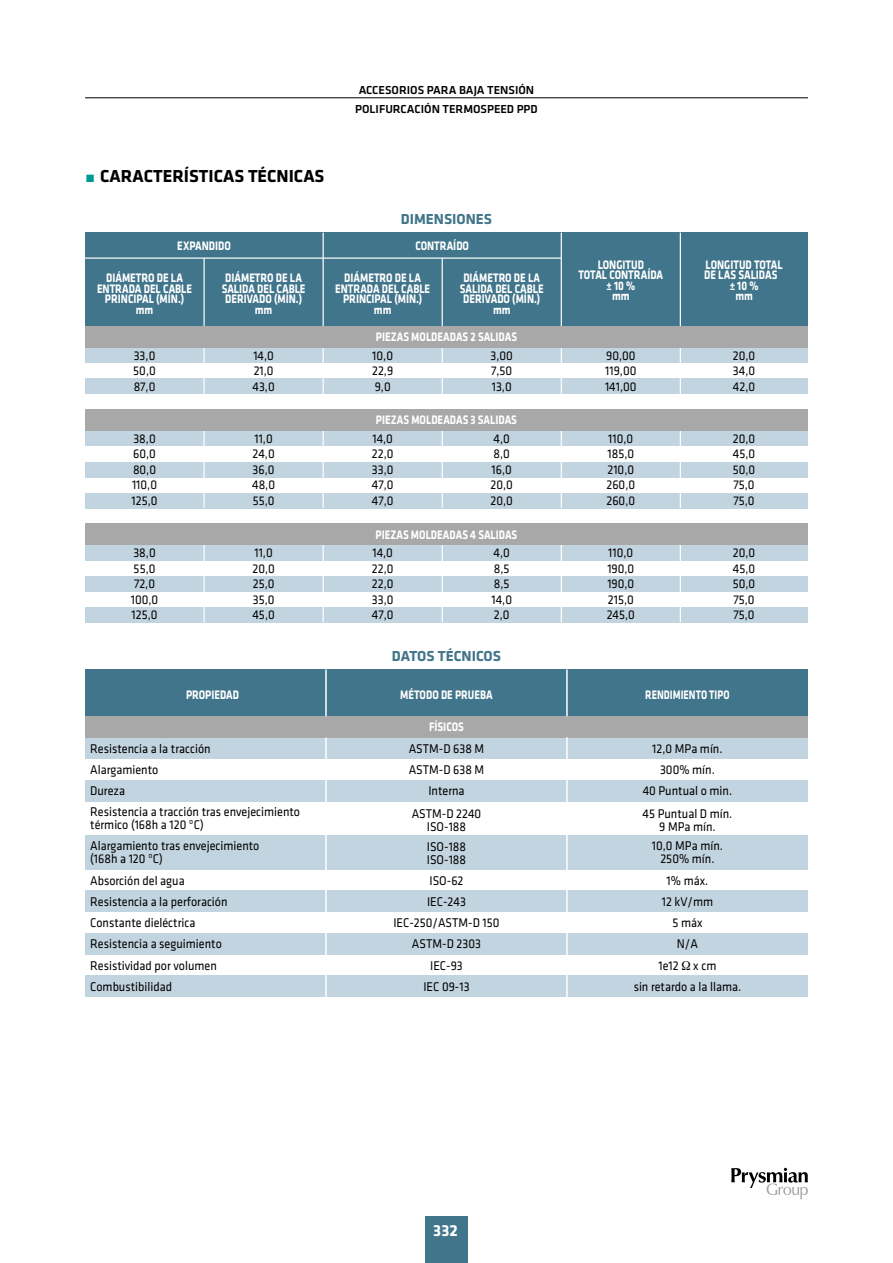
<style>
.page{position:relative;width:893px;height:1263px;background:#fff}
.page>*{position:absolute;margin:0;border:0;box-sizing:border-box;transform-origin:0 0}
.t1{font:700 18px "Klavika";color:#000}
.t2{font:700 16.5px "Klavika";color:#fefefe}
.t3{font:700 15px "Klavika";color:#42768b}
.t4{font:13.05px/15.5px "Klavika";color:#000;scale:.93 1}
.t5{font:700 12.75px/10.5px "Klavika";color:#fff;text-align:center;scale:.82 1}
.t6{font:700 12.75px "Klavika";color:#fff;scale:.79 1}
.t7{font:500 12px/19.2px "Klavika";color:#000}
</style>
<div class="page">
<svg style="left:731px;top:1168px;width:77px;height:31px"></svg>
<div style="left:85px;top:669px;width:723px;height:47px;background:#41758b"></div>
<div style="left:85px;top:780px;width:723px;height:21px;background:#c2d4df"></div>
<div style="left:85px;top:737px;width:723px;height:22px;background:#c2d4df"></div>
<div style="left:85px;top:890px;width:723px;height:22px;background:#c2d4df"></div>
<div style="left:85px;top:933px;width:723px;height:21px;background:#c2d4df"></div>
<div style="left:85px;top:716px;width:723px;height:21px;background:#a8a8a8"></div>
<div style="left:85px;top:835px;width:723px;height:34px;background:#c2d4df"></div>
<div style="left:85px;top:976px;width:723px;height:21px;background:#c2d4df"></div>
<hr style="left:325px;top:737px;width:2px;height:260px;background:#fff">
<hr style="left:566px;top:737px;width:2px;height:260px;background:#fff">
<hr style="left:325px;top:669px;width:2px;height:47px;background:#fff">
<hr style="left:566px;top:669px;width:2px;height:47px;background:#fff">
<div style="left:85px;top:258px;width:723px;height:68px;background:#41758b"></div>
<div style="left:85px;top:233px;width:723px;height:25px;background:#41758b"></div>
<hr style="left:85px;top:257px;width:476px;height:2px;background:#fff">
<hr style="left:323px;top:233px;width:1px;height:93px;background:#fff">
<hr style="left:203px;top:258px;width:2px;height:68px;background:#fff">
<hr style="left:561px;top:233px;width:1px;height:93px;background:#fff">
<hr style="left:680px;top:233px;width:1px;height:93px;background:#fff">
<hr style="left:442px;top:258px;width:1px;height:68px;background:#fff">
<div style="left:85px;top:347px;width:723px;height:16px;background:#c2d4df"></div>
<div style="left:85px;top:378px;width:723px;height:16px;background:#c2d4df"></div>
<hr style="left:203px;top:347px;width:2px;height:47px;background:#fff">
<hr style="left:323px;top:347px;width:1px;height:47px;background:#fff">
<hr style="left:442px;top:347px;width:1px;height:47px;background:#fff">
<hr style="left:561px;top:347px;width:1px;height:47px;background:#fff">
<hr style="left:680px;top:347px;width:1px;height:47px;background:#fff">
<div style="left:85px;top:326px;width:723px;height:21px;background:#a8a8a8"></div>
<div style="left:85px;top:430px;width:723px;height:16px;background:#c2d4df"></div>
<div style="left:85px;top:462px;width:723px;height:15px;background:#c2d4df"></div>
<div style="left:85px;top:493px;width:723px;height:15px;background:#c2d4df"></div>
<hr style="left:203px;top:430px;width:2px;height:78px;background:#fff">
<hr style="left:323px;top:430px;width:1px;height:78px;background:#fff">
<hr style="left:442px;top:430px;width:1px;height:78px;background:#fff">
<hr style="left:561px;top:430px;width:1px;height:78px;background:#fff">
<hr style="left:680px;top:430px;width:1px;height:78px;background:#fff">
<div style="left:85px;top:409px;width:723px;height:21px;background:#a8a8a8"></div>
<div style="left:85px;top:545px;width:723px;height:15px;background:#c2d4df"></div>
<div style="left:85px;top:576px;width:723px;height:16px;background:#c2d4df"></div>
<div style="left:85px;top:607px;width:723px;height:16px;background:#c2d4df"></div>
<hr style="left:203px;top:545px;width:2px;height:77px;background:#fff">
<hr style="left:323px;top:545px;width:1px;height:77px;background:#fff">
<hr style="left:442px;top:545px;width:1px;height:77px;background:#fff">
<hr style="left:561px;top:545px;width:1px;height:77px;background:#fff">
<hr style="left:680px;top:545px;width:1px;height:77px;background:#fff">
<div style="left:85px;top:524px;width:723px;height:21px;background:#a8a8a8"></div>
<hr style="left:85px;top:97px;width:723px;height:1px;background:#000">
<div style="left:425px;top:1216px;width:43px;height:47px;background:#41758b"></div>
<h1 class="t1" style="left:100px;top:166px;width:226px">CARACTERÍSTICAS TÉCNICAS</h1>
<p class="t7" style="left:355px;top:80px;width:184px">ACCESORIOS PARA BAJA TENSIÓN<br>POLIFURCACIÓN TERMOSPEED PPD</p>
<p class="t3" style="left:401px;top:211px;width:93px">DIMENSIONES</p>
<p class="t5" style="left:177px;top:241px;width:67px">EXPANDIDO</p>
<p class="t5" style="left:415px;top:241px;width:67px">CONTRAÍDO</p>
<p class="t5" style="left:97px;top:273px;width:117px">DIÁMETRO DE LA<br>ENTRADA DEL CABLE<br>PRINCIPAL (MÍN.) mm</p>
<p class="t5" style="left:222px;top:273px;width:104px">DIÁMETRO DE LA<br>SALIDA DEL CABLE<br>DERIVADO (MÍN.) mm</p>
<p class="t5" style="left:335px;top:273px;width:117px">DIÁMETRO DE LA<br>ENTRADA DEL CABLE<br>PRINCIPAL (MÍN.) mm</p>
<p class="t5" style="left:460px;top:273px;width:104px">DIÁMETRO DE LA<br>SALIDA DEL CABLE<br>DERIVADO (MÍN.) mm</p>
<p class="t4" style="left:133px;top:348px;width:26px;text-align:justify">33,0<br>50,0<br>87,0</p>
<p class="t4" style="left:372px;top:348px;width:24px;text-align:justify">10,0<br>22,9<br>9,0</p>
<p class="t5" style="left:578px;top:260px;width:105px">LONGITUD<br>TOTAL CONTRAÍDA ± 10 %<br>mm</p>
<p class="t5" style="left:704px;top:260px;width:97px">LONGITUD TOTAL<br>DE LAS SALIDAS ± 10 %<br>mm</p>
<p class="t5" style="left:376px;top:332px;width:174px">PIEZAS MOLDEADAS 2 SALIDAS</p>
<p class="t4" style="left:605px;top:348px;width:35px;text-align:justify">90,00<br>119,00<br>141,00</p>
<p class="t4" style="left:491px;top:348px;width:26px;text-align:justify">3,00<br>7,50<br>13,0</p>
<p class="t4" style="left:733px;top:348px;width:26px;text-align:justify">20,0<br>34,0<br>42,0</p>
<p class="t4" style="left:253px;top:348px;width:25px;text-align:justify">14,0<br>21,0<br>43,0</p>
<p class="t5" style="left:376px;top:415px;width:173px">PIEZAS MOLDEADAS 3 SALIDAS</p>
<p class="t4" style="left:132px;top:431px;width:29px">38,0<br>60,0<br>80,0<br>110,0<br>125,0</p>
<p class="t4" style="left:372px;top:431px;width:25px;text-align:justify">14,0<br>22,0<br>33,0<br>47,0<br>47,0</p>
<p class="t4" style="left:252px;top:431px;width:26px">11,0<br>24,0<br>36,0<br>48,0<br>55,0</p>
<p class="t4" style="left:606px;top:431px;width:32px">110,0<br>185,0<br>210,0<br>260,0<br>260,0</p>
<p class="t4" style="left:491px;top:431px;width:26px">4,0<br>8,0<br>16,0<br>20,0<br>20,0</p>
<p class="t4" style="left:733px;top:431px;width:26px;text-align:justify">20,0<br>45,0<br>50,0<br>75,0<br>75,0</p>
<p class="t5" style="left:376px;top:530px;width:174px">PIEZAS MOLDEADAS 4 SALIDAS</p>
<p class="t4" style="left:131px;top:545px;width:31px">38,0<br>55,0<br>72,0<br>100,0<br>125,0</p>
<p class="t4" style="left:372px;top:545px;width:25px;text-align:justify">14,0<br>22,0<br>22,0<br>33,0<br>47,0</p>
<p class="t4" style="left:252px;top:545px;width:26px">11,0<br>20,0<br>25,0<br>35,0<br>45,0</p>
<p class="t4" style="left:607px;top:545px;width:32px">110,0<br>190,0<br>190,0<br>215,0<br>245,0</p>
<p class="t4" style="left:491px;top:545px;width:24px">4,0<br>8,5<br>8,5<br>14,0<br>2,0</p>
<p class="t4" style="left:733px;top:545px;width:26px;text-align:justify">20,0<br>45,0<br>50,0<br>75,0<br>75,0</p>
<p class="t3" style="left:392px;top:648px;width:111px">DATOS TÉCNICOS</p>
<p class="t5" style="left:186px;top:689px;width:66px">PROPIEDAD</p>
<p class="t5" style="left:400px;top:689px;width:114px">MÉTODO DE PRUEBA</p>
<p class="t5" style="left:429px;top:722px;width:44px">FÍSICOS</p>
<p class="t6" style="left:645px;top:688px;width:108px">RENDIMIENTO TIPO</p>
<p class="t4" style="left:90px;top:741px;width:131px">Resistencia a la tracción</p>
<p class="t4" style="left:409px;top:741px;width:83px">ASTM-D 638 M</p>
<p class="t4" style="left:652px;top:741px;width:77px">12,0 MPa mín.</p>
<p class="t4" style="left:90px;top:762px;width:75px">Alargamiento</p>
<p class="t4" style="left:409px;top:762px;width:83px">ASTM-D 638 M</p>
<p class="t4" style="left:660px;top:762px;width:60px">300% mín.</p>
<p class="t4" style="left:90px;top:783px;width:39px">Dureza</p>
<p class="t4" style="left:428px;top:783px;width:40px">Interna</p>
<p class="t4" style="left:643px;top:783px;width:98px">40 Puntual o min.</p>
<p class="t4" style="left:90px;top:806px;width:227px;line-height:12.8px">Resistencia a tracción tras envejecimiento térmico (168h a 120 ºC)</p>
<p class="t4" style="left:412px;top:807px;width:76px;line-height:12.8px;text-align:center">ASTM-D 2240<br>ISO-188</p>
<p class="t4" style="left:642px;top:807px;width:98px;line-height:12.8px;text-align:center">45 Puntual D mín.<br>9 MPa mín.</p>
<p class="t4" style="left:90px;top:840px;width:183px;line-height:12.8px">Alargamiento tras envejecimiento (168h a 120 ºC)</p>
<p class="t4" style="left:427px;top:840px;width:44px;line-height:12.8px">ISO-188<br>ISO-188</p>
<p class="t4" style="left:652px;top:840px;width:78px;line-height:12.8px;text-align:center">10,0 MPa mín.<br>250% mín.</p>
<p class="t4" style="left:90px;top:873px;width:103px">Absorción del agua</p>
<p class="t4" style="left:429px;top:873px;width:38px">ISO-62</p>
<p class="t4" style="left:667px;top:873px;width:46px">1% máx.</p>
<p class="t4" style="left:90px;top:894px;width:149px">Resistencia a la perforación</p>
<p class="t4" style="left:427px;top:894px;width:43px">IEC-243</p>
<p class="t4" style="left:662px;top:894px;width:57px">12 kV/mm</p>
<p class="t4" style="left:90px;top:915px;width:115px">Constante dieléctrica</p>
<p class="t4" style="left:393px;top:915px;width:116px">IEC-250/ASTM-D 150</p>
<p class="t4" style="left:672px;top:915px;width:34px">5 máx</p>
<p class="t4" style="left:90px;top:936px;width:143px">Resistencia a seguimiento</p>
<p class="t4" style="left:412px;top:936px;width:76px">ASTM-D 2303</p>
<p class="t4" style="left:677px;top:936px;width:24px">N/A</p>
<p class="t4" style="left:90px;top:958px;width:138px">Resistividad por volumen</p>
<p class="t4" style="left:430px;top:958px;width:37px">IEC-93</p>
<p class="t4" style="left:658px;top:958px;width:64px">1e12 x cm</p>
<p class="t4" style="left:90px;top:979px;width:90px">Combustibilidad</p>
<p class="t4" style="left:423px;top:979px;width:51px">IEC 09-13</p>
<p class="t4" style="left:634px;top:979px;width:117px">sin retardo a la llama.</p>
<p class="t2" style="left:433px;top:1222px;width:26px">332</p>
</div>
